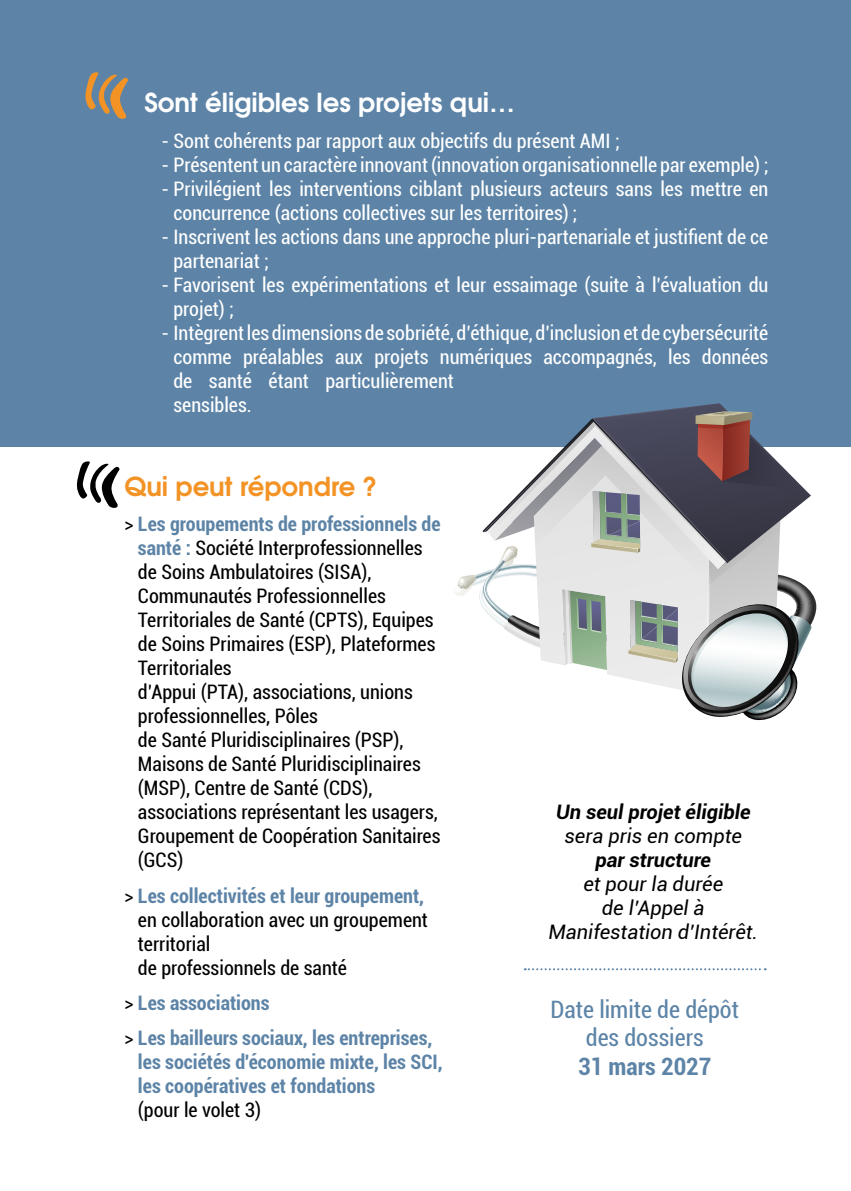
<style>
.page{position:relative;width:851px;height:1191px;background:#fff}
.page>*{position:absolute;margin:0;border:0;box-sizing:border-box;transform-origin:0 0}
.t1{font:700 26px "Te X Gyre Adventor";color:#fff}
.t2{font:700 26px "Te X Gyre Adventor";color:#f39325}
.t3{font:condensed 24px/28.8px "Roboto";color:#5d84a7;text-align:center}
.t4{font:700 condensed 24px "Roboto";color:#5d84a7}
.t5{font:condensed 20px/24px "Roboto";color:#fff}
.t6{font:condensed 20px/24px "Roboto";color:#000}
.t7{font:700 condensed 20px/35.4px "Roboto";color:#5d84a7}
.t8{font:italic 20px/24px "Roboto";color:#000;text-align:center}
.t9{font:italic 700 20px "Roboto";color:#000}
.s1{font-weight:700;color:#5d84a7}
.s2{font-weight:400;color:#000}
</style>
<div class="page">
<div style="left:0;top:0;width:850px;height:446px;background:#5d84a7"></div>
<svg style="left:524px;top:968px;width:241px;height:2px"></svg>
<svg style="left:454px;top:403px;width:362px;height:317px"></svg>
<h1 class="t1" style="left:144px;top:80px;width:372px">Sont éligibles les projets qui…</h1>
<p class="t5" style="left:161px;top:128px;width:459px">- Sont cohérents par rapport aux objectifs du présent AMI ;</p>
<p class="t5" style="left:161px;top:152px;width:608px">- Présentent un caractère innovant (innovation organisationnelle par exemple) ;</p>
<p class="t5" style="left:173px;top:176px;width:596px;text-indent:-12px">- Privilégient les interventions ciblant plusieurs acteurs sans les mettre en concurrence (actions collectives sur les territoires) ;</p>
<p class="t5" style="left:173px;top:224px;width:596px;text-indent:-12px">- Inscrivent les actions dans une approche pluri-partenariale et justifient de ce partenariat ;</p>
<p class="t5" style="left:173px;top:272px;width:596px;text-indent:-12px">- Favorisent les expérimentations et leur essaimage (suite à l’évaluation du projet) ;</p>
<p class="t5" style="left:173px;top:320px;width:596px;text-indent:-12px">- Intègrent les dimensions de sobriété, d’éthique, d’inclusion et de cybersécurité comme préalables aux projets numériques accompagnés, les données de santé étant particulièrement<br>sensibles.</p>
<h1 class="t2" style="left:124px;top:464px;width:254px">Qui peut répondre ?</h1>
<p class="t6" style="left:138px;top:511px;width:304px;text-indent:-13px">&gt; <span class="s1">Les groupements de professionnels de santé :</span> Société Interprofessionnelles de Soins Ambulatoires (SISA),<br>Communautés Professionnelles<br>Territoriales de Santé (CPTS), Equipes de Soins Primaires (ESP), Plateformes<br>Territoriales<br>d’Appui (PTA), associations, unions professionnelles, Pôles<br>de Santé Pluridisciplinaires (PSP),<br>Maisons de Santé Pluridisciplinaires (MSP), Centre de Santé (CDS), associations représentant les usagers,<br>Groupement de Coopération Sanitaires (GCS)</p>
<p class="t6" style="left:138px;top:883px;width:291px;text-indent:-13px">&gt; <span class="s1">Les collectivités et leur groupement, </span>en collaboration avec un groupement territorial<br>de professionnels de santé</p>
<p class="t7" style="left:124px;top:984px;width:309px"><span class="s2">&gt;</span> Les associations<br><span class="s2">&gt;</span> Les bailleurs sociaux, les entreprises,</p>
<p class="t7" style="left:138px;top:1049px;width:306px;line-height:24px">les sociétés d'économie mixte, les SCI, les coopératives et fondations</p>
<p class="t6" style="left:138px;top:1097px;width:124px">(pour le volet 3)</p>
<p class="t9" style="left:556px;top:797px;width:196px">Un seul projet éligible</p>
<p class="t8" style="left:564px;top:823px;width:179px">sera pris en compte</p>
<p class="t9" style="left:595px;top:845px;width:117px">par structure</p>
<p class="t8" style="left:548px;top:871px;width:211px">et pour la durée<br>de l’Appel à<br>Manifestation d’Intérêt.</p>
<p class="t3" style="left:550px;top:993px;width:190px">Date limite de dépôt des dossiers</p>
<p class="t4" style="left:578px;top:1049px;width:135px">31 mars 2027</p>
</div>
